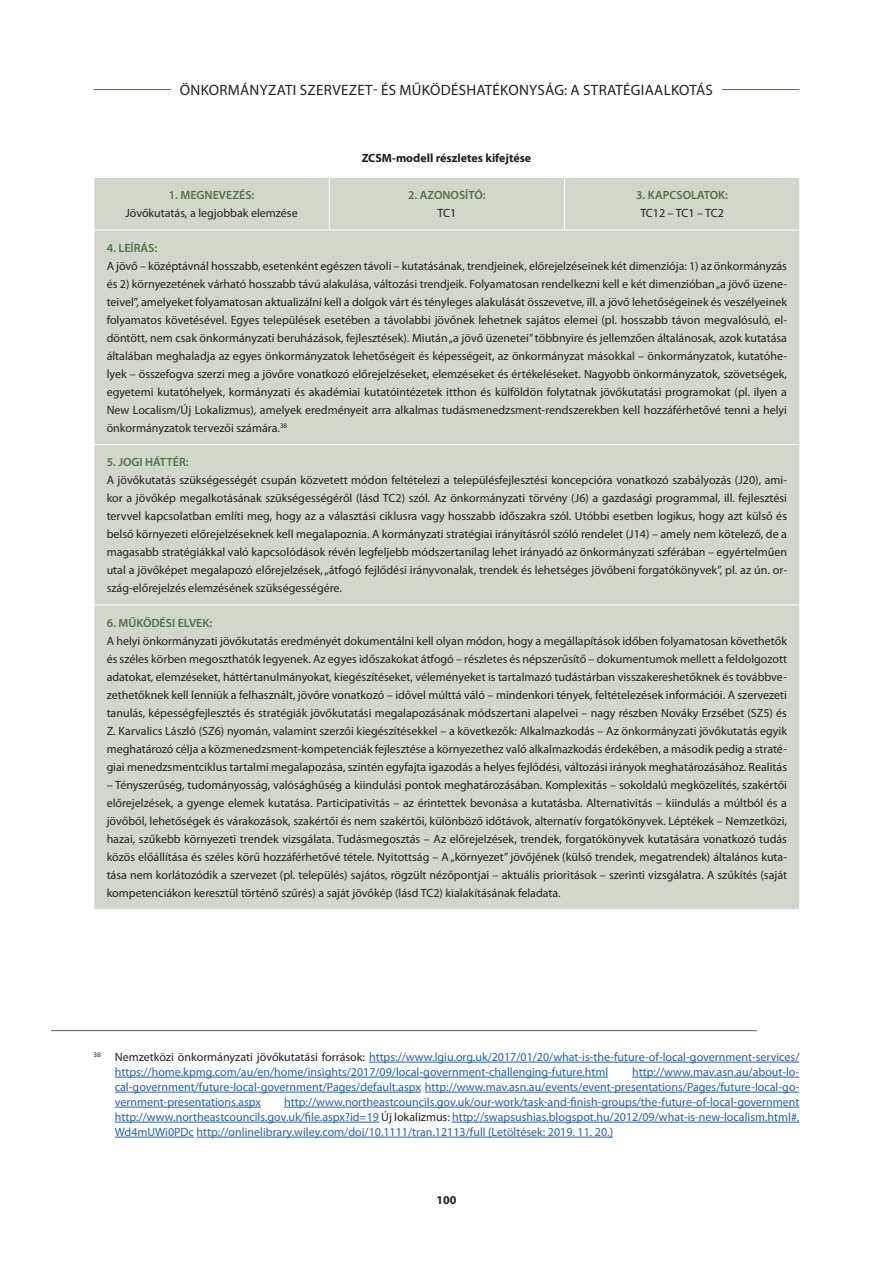
<style>
.page{position:relative;width:893px;height:1263px;background:#fff}
.page>*{position:absolute;margin:0;border:0;box-sizing:border-box;transform-origin:0 0}
.t1{font:15px "Myriad Pro";letter-spacing:.02em;color:#231f20}
.t2{font:12px/18px "Myriad Pro";color:#231f20;text-align:justify}
.t3{font:12px/15px "Myriad Pro";color:#2362af;text-align:justify}
.t4{font:600 12px "Myriad Pro";color:#4e7345}
.t5{font:700 12px "Myriad Pro";color:#231f20}
.s1{color:#231f20}
</style>
<div class="page">
<hr style="left:94px;top:89px;width:705px;height:1px;background:#4e7345">
<div style="left:171px;top:75px;width:551px;height:29px;background:#fff"></div>
<div style="left:95px;top:178px;width:704px;height:731px;background:#d1d8cb"></div>
<hr style="left:329px;top:178px;width:1px;height:52px;background:#fff">
<hr style="left:564px;top:178px;width:1px;height:52px;background:#fff">
<hr style="left:94px;top:230px;width:235px;height:1px;background:#fff">
<hr style="left:329px;top:230px;width:235px;height:1px;background:#fff">
<hr style="left:564px;top:230px;width:236px;height:1px;background:#fff">
<hr style="left:94px;top:444px;width:235px;height:1px;background:#fff">
<hr style="left:329px;top:444px;width:235px;height:1px;background:#fff">
<hr style="left:564px;top:444px;width:236px;height:1px;background:#fff">
<hr style="left:94px;top:605px;width:235px;height:1px;background:#fff">
<hr style="left:329px;top:605px;width:235px;height:1px;background:#fff">
<hr style="left:564px;top:605px;width:236px;height:1px;background:#fff">
<hr style="left:51px;top:1030px;width:706px;height:1px;background:#4e7345">
<hr style="left:369px;top:1062px;width:430px;height:1px;background:#2362af">
<hr style="left:115px;top:1077px;width:493px;height:1px;background:#2362af">
<hr style="left:632px;top:1077px;width:167px;height:1px;background:#2362af">
<hr style="left:115px;top:1092px;width:306px;height:1px;background:#2362af">
<hr style="left:425px;top:1092px;width:374px;height:1px;background:#2362af">
<hr style="left:115px;top:1107px;width:146px;height:1px;background:#2362af">
<hr style="left:284px;top:1107px;width:515px;height:1px;background:#2362af">
<hr style="left:115px;top:1122px;width:264px;height:1px;background:#2362af">
<hr style="left:452px;top:1122px;width:347px;height:1px;background:#2362af">
<hr style="left:115px;top:1137px;width:79px;height:1px;background:#2362af">
<hr style="left:197px;top:1137px;width:416px;height:1px;background:#2362af">
<p class="t1" style="left:180px;top:81px;width:535px">ÖNKORMÁNYZATI SZERVEZET- ÉS MŰKÖDÉSHATÉKONYSÁG: A STRATÉGIAALKOTÁS</p>
<p class="t4" style="left:169px;top:188px;width:87px">1. MEGNEVEZÉS:</p>
<p class="t2" style="left:125px;top:204px;width:174px">Jövőkutatás, a legjobbak elemzése</p>
<p class="t5" style="left:362px;top:150px;width:171px">ZCSM-modell részletes kifejtése</p>
<p class="t4" style="left:408px;top:188px;width:79px">2. AZONOSÍTÓ:</p>
<p class="t2" style="left:437px;top:204px;width:20px">TC1</p>
<p class="t4" style="left:636px;top:188px;width:93px">3. KAPCSOLATOK:</p>
<p class="t2" style="left:640px;top:204px;width:85px">TC12 – TC1 – TC2</p>
<p class="t4" style="left:107px;top:240px;width:52px">4. LEÍRÁS:</p>
<p class="t2" style="left:107px;top:257px;width:682px">A jövő – középtávnál hosszabb, esetenként egészen távoli – kutatásának, trendjeinek, előrejelzéseinek két dimenziója: 1) az önkormányzás és 2) környezetének várható hosszabb távú alakulása, változási trendjeik. Folyamatosan rendelkezni kell e két dimenzióban „a jövő üzene&shy;teivel”, amelyeket folyamatosan aktualizálni kell a dolgok várt és tényleges alakulását összevetve, ill. a jövő lehetőségeinek és veszélyeinek folyamatos követésével. Egyes települések esetében a távolabbi jövőnek lehetnek sajátos elemei (pl. hosszabb távon megvalósuló, el&shy;döntött, nem csak önkormányzati beruházások, fejlesztések). Miután „a jövő üzenetei” többnyire és jellemzően általánosak, azok kutatása általában meghaladja az egyes önkormányzatok lehetőségeit és képességeit, az önkormányzat másokkal – önkormányzatok, kutatóhe&shy;lyek – összefogva szerzi meg a jövőre vonatkozó előrejelzéseket, elemzéseket és értékeléseket. Nagyobb önkormányzatok, szövetségek, egyetemi kutatóhelyek, kormányzati és akadémiai kutatóintézetek itthon és külföldön folytatnak jövőkutatási programokat (pl. ilyen a New Localism/Új Lokalizmus), amelyek eredményeit arra alkalmas tudásmenedzsment-rendszerekben kell hozzáférhetővé tenni a helyi önkormányzatok tervezői számára.<sup>38</sup></p>
<p class="t4" style="left:107px;top:455px;width:84px">5. JOGI HÁTTÉR:</p>
<p class="t2" style="left:107px;top:471px;width:682px">A jövőkutatás szükségességét csupán közvetett módon feltételezi a településfejlesztési koncepcióra vonatkozó szabályozás (J20), ami&shy;kor a jövőkép megalkotásának szükségességéről (lásd TC2) szól. Az önkormányzati törvény (J6) a gazdasági programmal, ill. fejlesztési tervvel kapcsolatban említi meg, hogy az a választási ciklusra vagy hosszabb időszakra szól. Utóbbi esetben logikus, hogy azt külső és belső környezeti előrejelzéseknek kell megalapoznia. A kormányzati stratégiai irányításról szóló rendelet (J14) – amely nem kötelező, de a magasabb stratégiákkal való kapcsolódások révén legfeljebb módszertanilag lehet irányadó az önkormányzati szférában – egyértelműen utal a jövőképet megalapozó előrejelzések, „átfogó fejlődési irányvonalak, trendek és lehetséges jövőbeni forgatókönyvek”, pl. az ún. or&shy;szág-előrejelzés elemzésének szükségességére.</p>
<p class="t4" style="left:107px;top:615px;width:107px">6. MŰKÖDÉSI ELVEK:</p>
<p class="t2" style="left:107px;top:632px;width:682px">A helyi önkormányzati jövőkutatás eredményét dokumentálni kell olyan módon, hogy a megállapítások időben folyamatosan követhetők és széles körben megoszthatók legyenek. Az egyes időszakokat átfogó – részletes és népszerűsítő – dokumentumok mellett a feldolgozott adatokat, elemzéseket, háttértanulmányokat, kiegészítéseket, véleményeket is tartalmazó tudástárban visszakereshetőknek és továbbve&shy;zethetőknek kell lenniük a felhasznált, jövőre vonatkozó – idővel múlttá váló – mindenkori tények, feltételezések információi. A szervezeti tanulás, képességfejlesztés és stratégiák jövőkutatási megalapozásának módszertani alapelvei – nagy részben Nováky Erzsébet (SZ5) és Z. Karvalics László (SZ6) nyomán, valamint szerzői kiegészítésekkel – a következők: Alkalmazkodás – Az önkormányzati jövőkutatás egyik meghatározó célja a közmenedzsment-kompetenciák fejlesztése a környezethez való alkalmazkodás érdekében, a második pedig a straté&shy;giai menedzsmentciklus tartalmi megalapozása, szintén egyfajta igazodás a helyes fejlődési, változási irányok meghatározásához. Realitás</p>
<p class="t2" style="left:107px;top:776px;width:682px">– Tényszerűség, tudományosság, valósághűség a kiindulási pontok meghatározásában. Komplexitás – sokoldalú megközelítés, szakértői előrejelzések, a gyenge elemek kutatása. Participativitás – az érintettek bevonása a kutatásba. Alternativitás – kiindulás a múltból és a jövőből, lehetőségek és várakozások, szakértői és nem szakértői, különböző időtávok, alternatív forgatókönyvek. Léptékek – Nemzetközi, hazai, szűkebb környezeti trendek vizsgálata. Tudásmegosztás – Az előrejelzések, trendek, forgatókönyvek kutatására vonatkozó tudás közös előállítása és széles körű hozzáférhetővé tétele. Nyitottság – A „környezet” jövőjének (külső trendek, megatrendek) általános kuta&shy;tása nem korlátozódik a szervezet (pl. település) sajátos, rögzült nézőpontjai – aktuális prioritások – szerinti vizsgálatra. A szűkítés (saját kompetenciákon keresztül történő szűrés) a saját jövőkép (lásd TC2) kialakításának feladata.</p>
<p class="t3" style="left:115px;top:1049px;width:686px;text-indent:-21px"><sup>38</sup> <span class="s1">Nemzetközi önkormányzati jövőkutatási források:</span> https://www.lgiu.org.uk/2017/01/20/what-is-the-future-of-local-government-services/ https://home.kpmg.com/au/en/home/insights/2017/09/local-government-challenging-future.html</p>
<p class="t3" style="left:115px;top:1064px;width:686px;text-indent:517px">http://www.mav.asn.au/about-lo&shy;cal-government/future-local-government/Pages/default.aspx http://www.mav.asn.au/events/event-presentations/Pages/future-local-go&shy;vernment-presentations.aspx</p>
<p class="t3" style="left:115px;top:1094px;width:686px;text-indent:169px">http://www.northeastcouncils.gov.uk/our-work/task-and-finish-groups/the-future-of-local-government http://www.northeastcouncils.gov.uk/file.aspx?id=19 <span class="s1">Új lokalizmus:</span> http://swapsushias.blogspot.hu/2012/09/what-is-new-localism.html#.<br>Wd4mUWi0PDc http://onlinelibrary.wiley.com/doi/10.1111/tran.12113/full (Letöltések: 2019. 11. 20.)</p>
<p class="t5" style="left:436px;top:1192px;width:21px">100</p>
</div>
